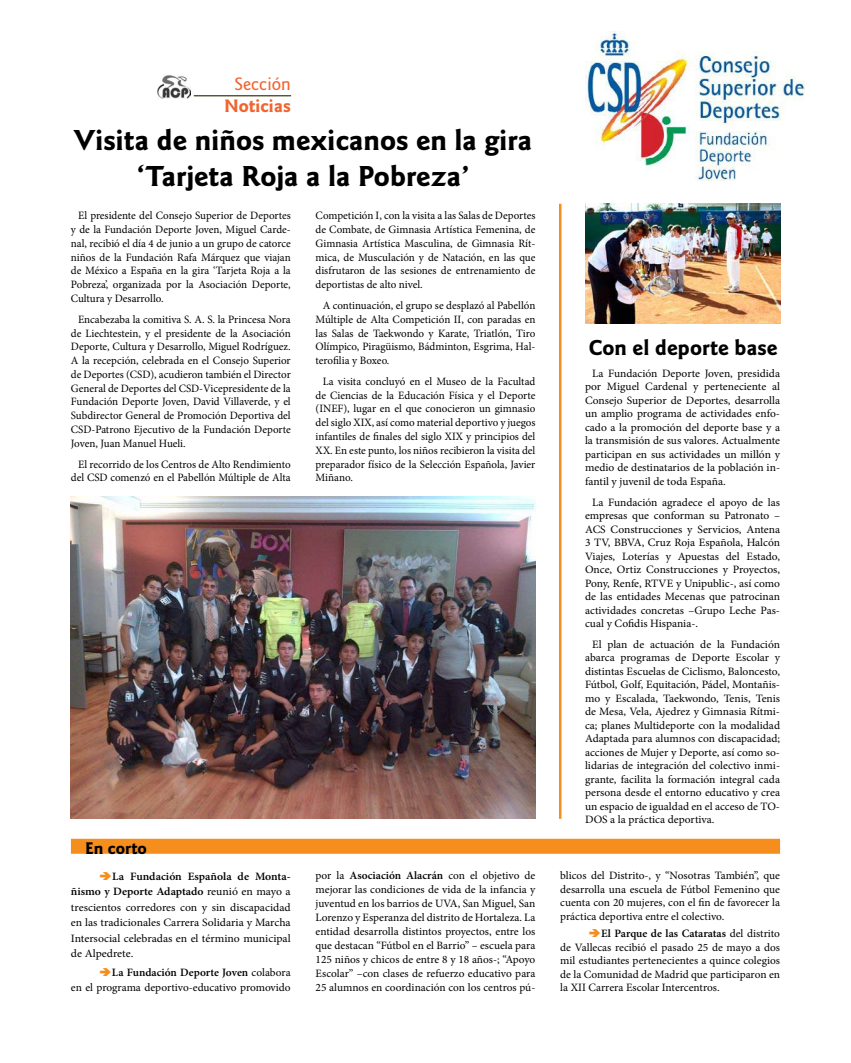
<style>
.page{position:relative;width:851px;height:1063px;background:#fff}
.page>*{position:absolute;margin:0;border:0;box-sizing:border-box;transform-origin:0 0}
.t1{font:700 30px/36px "Goudy Sans Std";color:#000;text-align:center}
.t2{font:700 22.5px "Goudy Sans Std";color:#000}
.t3{font:700 18.75px "Goudy Sans Std";color:#f16530}
.t4{font:500 18.75px "Goudy Sans Std";color:#f16530}
.t5{font:700 17.5px "Goudy Sans Std";color:#000}
.t6{font:11.25px/13.5px "Minion Pro";color:#000;text-align:justify}
.t7{font:11.25px/15.4px "Minion Pro";color:#000;text-align:justify;scale:1.04 1}
.s1{font-weight:600}
</style>
<div class="page">
<img style="left:157px;top:75px;width:34px;height:23px">
<svg style="left:194px;top:95px;width:97px;height:1px"></svg>
<div style="left:71px;top:839px;width:709px;height:15px;background:#f68e1e"></div>
<img style="left:585px;top:31px;width:219px;height:150px">
<img style="left:71px;top:496px;width:464px;height:323px">
<img style="left:585px;top:204px;width:195px;height:120px">
<hr style="left:559px;top:204px;width:2px;height:615px;background:#f68e1e">
<h3 class="t4" style="left:234px;top:76px;width:58px">Sección</h3>
<h3 class="t3" style="left:224px;top:96px;width:68px">Noticias</h3>
<h1 class="t1" style="left:74px;top:122px;width:460px">Visita de niños mexicanos en la gira ‘Tarjeta Roja a la Pobreza’</h1>
<p class="t6" style="left:71px;top:210px;width:221px;text-indent:7px">El presidente del Consejo Superior de Deportes y de la Fundación Deporte Joven, Miguel Carde&shy;nal, recibió el día 4 de junio a un grupo de catorce niños de la Fundación Rafa Márquez que viajan de México a España en la gira ‘Tarjeta Roja a la Pobreza’, organizada por la Asociación Deporte, Cultura y Desarrollo.</p>
<p class="t6" style="left:71px;top:313px;width:221px;text-indent:7px">Encabezaba la comitiva S. A. S. la Princesa Nora de Liechtestein, y el presidente de la Asociación Deporte, Cultura y Desarrollo, Miguel Rodríguez.<br>A la recepción, celebrada en el Consejo Superior de Deportes (CSD), acudieron también el Director General de Deportes del CSD-Vicepresidente de la Fundación Deporte Joven, David Villaverde, y el Subdirector General de Promoción Deportiva del CSD-Patrono Ejecutivo de la Fundación Deporte Joven, Juan Manuel Hueli.</p>
<p class="t6" style="left:71px;top:458px;width:221px;text-align:right">El recorrido de los Centros de Alto Rendimiento del CSD comenzó en el Pabellón Múltiple de Alta</p>
<p class="t6" style="left:315px;top:210px;width:221px">Competición I, con la visita a las Salas de Deportes de Combate, de Gimnasia Artística Femenina, de Gimnasia Artística Masculina, de Gimnasia Rít&shy;mica, de Musculación y de Natación, en las que disfrutaron de las sesiones de entrenamiento de deportistas de alto nivel.</p>
<p class="t6" style="left:315px;top:300px;width:221px;text-indent:7px">A continuación, el grupo se desplazó al Pabellón Múltiple de Alta Competición II, con paradas en las Salas de Taekwondo y Karate, Triatlón, Tiro Olímpico, Piragüismo, Bádminton, Esgrima, Hal&shy;terofilia y Boxeo.</p>
<p class="t6" style="left:315px;top:376px;width:221px;text-indent:7px">La visita concluyó en el Museo de la Facultad de Ciencias de la Educación Física y el Deporte (INEF), lugar en el que conocieron un gimnasio del siglo XIX, así como material deportivo y juegos infantiles de finales del siglo XIX y principios del XX. En este punto, los niños recibieron la visita del preparador físico de la Selección Española, Javier Miñano.</p>
<h3 class="t5" style="left:85px;top:839px;width:63px">En corto</h3>
<h2 class="t2" style="left:588px;top:336px;width:190px">Con el deporte base</h2>
<p class="t6" style="left:585px;top:368px;width:196px;text-indent:7px">La Fundación Deporte Joven, presidida por Miguel Cardenal y perteneciente al Consejo Superior de Deportes, desarrolla un amplio programa de actividades enfo&shy;cado a la promoción del deporte base y a la transmisión de sus valores. Actualmente participan en sus actividades un millón y medio de destinatarios de la población in&shy;fantil y juvenil de toda España.</p>
<p class="t6" style="left:585px;top:496px;width:196px;text-indent:7px">La Fundación agradece el apoyo de las empresas que conforman su Patronato – ACS Construcciones y Servicios, Antena 3 TV, BBVA, Cruz Roja Española, Halcón Viajes, Loterías y Apuestas del Estado, Once, Ortiz Construcciones y Proyectos, Pony, Renfe, RTVE y Unipublic-, así como de las entidades Mecenas que patrocinan actividades concretas –Grupo Leche Pas&shy;cual y Cofidis Hispania-.</p>
<p class="t6" style="left:585px;top:638px;width:196px;text-indent:7px">El plan de actuación de la Fundación abarca programas de Deporte Escolar y distintas Escuelas de Ciclismo, Baloncesto, Fútbol, Golf, Equitación, Pádel, Montañis&shy;mo y Escalada, Taekwondo, Tenis, Tenis de Mesa, Vela, Ajedrez y Gimnasia Rítmi&shy;ca; planes Multideporte con la modalidad Adaptada para alumnos con discapacidad; acciones de Mujer y Deporte, así como so&shy;lidarias de integración del colectivo inmi&shy;grante, facilita la formación integral cada persona desde el entorno educativo y crea un espacio de igualdad en el acceso de TO-DOS a la práctica deportiva.</p>
<p class="t7" style="left:71px;top:870px;width:213px;text-indent:41px"><span class="s1">La Fundación Española de Monta&shy;ñismo y Deporte Adaptado</span> reunió en mayo a trescientos corredores con y sin discapacidad en las tradicionales Carrera Solidaria y Marcha Intersocial celebradas en el término municipal de Alpedrete.</p>
<p class="t6" style="left:71px;top:966px;width:221px;line-height:15.4px;text-align:right"><span class="s1">La Fundación Deporte Joven</span> colabora<br>en el programa deportivo-educativo promovido</p>
<p class="t6" style="left:315px;top:870px;width:221px;line-height:14px">por la <span class="s1">Asociación Alacrán</span> con el objetivo de mejorar las condiciones de vida de la infancia y juventud en los barrios de UVA, San Miguel, San Lorenzo y Esperanza del distrito de Hortaleza. La entidad desarrolla distintos proyectos, entre los que destacan “Fútbol en el Barrio” – escuela para 125 niños y chicos de entre 8 y 18 años-; “Apoyo Escolar” –con clases de refuerzo educativo para 25 alumnos en coordinación con los centros pú-</p>
<p class="t6" style="left:560px;top:870px;width:221px">blicos del Distrito-, y “Nosotras También”, que desarrolla una escuela de Fútbol Femenino que cuenta con 20 mujeres, con el fin de favorecer la práctica deportiva entre el colectivo.</p>
<p class="t6" style="left:560px;top:928px;width:221px;text-indent:41px"><span class="s1">El Parque de las Cataratas</span> del distrito de Vallecas recibió el pasado 25 de mayo a dos mil estudiantes pertenecientes a quince colegios de la Comunidad de Madrid que participaron en la XII Carrera Escolar Intercentros.</p>
</div>
